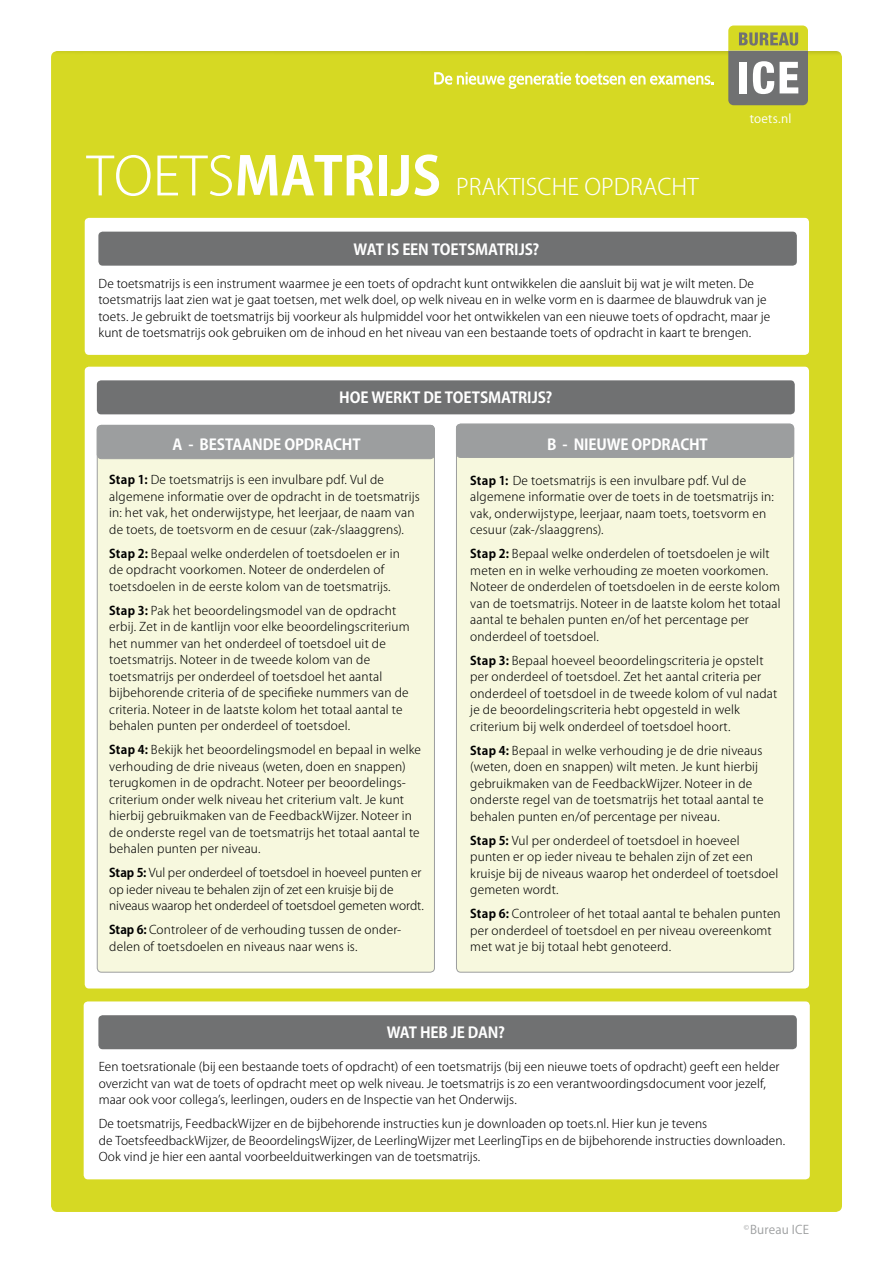
<style>
.page{position:relative;width:893px;height:1263px;background:#fff}
.page>*{position:absolute;margin:0;border:0;box-sizing:border-box;transform-origin:0 0}
.t1{font:700 52.5px "Koz Go Pro";color:#fff}
.t2{font:300 22.5px "Koz Go Pro";color:#fff}
.t3{font:700 15px "Koz Go Pro";letter-spacing:-.01em;color:#fff}
.t4{font:300 12px/16.5px "Koz Go Pro";letter-spacing:.015em;color:#000}
.t5{font:300 12px/16.5px "Koz Go Pro";letter-spacing:-.005em;color:#000}
.t6{font:12px "Koz Go Pro";letter-spacing:.015em;color:#9c9e9f}
.t7{font:12px "Koz Go Pro";letter-spacing:.02em;color:#fff}
.s1{font-weight:300}
.s2{font-weight:700}
</style>
<div class="page">
<div style="left:51px;top:51px;width:791px;height:1161px;background:#d6d923;border-radius:6px"></div>
<div style="left:85px;top:218px;width:724px;height:137px;background:#fff;border-radius:4px"></div>
<img style="left:51px;top:51px;width:791px;height:17px">
<div style="left:85px;top:367px;width:724px;height:621px;background:#fff;border-radius:4px"></div>
<div style="left:98px;top:232px;width:699px;height:34px;background:#707172;border-radius:4px"></div>
<div style="left:97px;top:380px;width:698px;height:34px;background:#707172;border-radius:4px"></div>
<svg style="left:728px;top:26px;width:80px;height:79px;background:#a1a378"></svg>
<svg style="left:434px;top:72px;width:279px;height:17px"></svg>
<div style="left:97px;top:425px;width:337px;height:547px;background:#f7f8de;border-radius:4px"></div>
<div style="left:456px;top:424px;width:338px;height:548px;background:#f7f8de;border-radius:4px"></div>
<div style="left:456px;top:424px;width:338px;height:33px;background:#9c9e9f;border-radius:4px"></div>
<div style="left:456px;top:424px;width:338px;height:34px;border:1px solid #9c9e9f;border-radius:4px"></div>
<div style="left:97px;top:425px;width:337px;height:34px;background:#9c9e9f;border-radius:4px"></div>
<div style="left:97px;top:425px;width:338px;height:34px;border:1px solid #9c9e9f;border-radius:4px"></div>
<div style="left:84px;top:1001px;width:726px;height:178px;background:#fff;border-radius:4px"></div>
<div style="left:98px;top:1015px;width:699px;height:34px;background:#707172;border-radius:4px"></div>
<h1 class="t1" style="left:86px;top:142px;width:356px"><span class="s1">TOETS</span>MATRIJS</h1>
<h2 class="t2" style="left:456px;top:172px;width:66px">praktische</h2>
<h2 class="t2" style="left:585px;top:172px;width:16px">opd</h2>
<h2 class="t2" style="left:630px;top:172px;width:43px">racht</h2>
<p class="t3" style="left:354px;top:239px;width:187px">WAT IS EEN TOETSMATRIJS?</p>
<p class="t7" style="left:750px;top:111px;width:43px">toets.nl</p>
<p class="t4" style="left:99px;top:275px;width:673px">De toetsmatrijs is een instrument waarmee je een toets of opdracht kunt ontwikkelen die aansluit bij wat je wilt meten. De toetsmatrijs laat zien wat je gaat toetsen, met welk doel, op welk niveau en in welke vorm en is daarmee de blauwdruk van je toets. Je gebruikt de toetsmatrijs bij voorkeur als hulpmiddel voor het ontwikkelen van een nieuwe toets of opdracht, maar je kunt de toetsmatrijs ook gebruiken om de inhoud en het niveau van een bestaande toets of opdracht in kaart te brengen.</p>
<p class="t3" style="left:339px;top:388px;width:215px">HOE WERKT DE TOETSMATRIJS?</p>
<p class="t3" style="left:172px;top:434px;width:190px">A - BESTAANDE OPDRACHT</p>
<p class="t4" style="left:109px;top:471px;width:312px"><span class="s2">Stap 1:</span> De toetsmatrijs is een invulbare pdf. Vul de algemene informatie over de opdracht in de toetsmatrijs in: het vak, het onderwijstype, het leerjaar, de naam van de toets, de toetsvorm en de cesuur (zak-/slaaggrens).</p>
<p class="t4" style="left:109px;top:545px;width:292px"><span class="s2">Stap 2:</span> Bepaal welke onderdelen of toetsdoelen er in de opdracht voorkomen. Noteer de onderdelen of toetsdoelen in de eerste kolom van de toetsmatrijs.</p>
<p class="t4" style="left:109px;top:602px;width:302px"><span class="s2">Stap 3:</span> Pak het beoordelingsmodel van de opdracht erbij. Zet in de kantlijn voor elke beoordelingscriterium het nummer van het onderdeel of toetsdoel uit de toetsmatrijs. Noteer in de tweede kolom van de toetsmatrijs per onderdeel of toetsdoel het aantal bijbehorende criteria of de specifieke nummers van de criteria. Noteer in de laatste kolom het totaal aantal te behalen punten per onderdeel of toetsdoel.</p>
<p class="t4" style="left:109px;top:741px;width:313px"><span class="s2">Stap 4:</span> Bekijk het beoordelingsmodel en bepaal in welke verhouding de drie niveaus (weten, doen en snappen) terugkomen in de opdracht. Noteer per beoordelings&shy;criterium onder welk niveau het criterium valt. Je kunt hierbij gebruikmaken van de FeedbackWijzer. Noteer in de onderste regel van de toetsmatrijs het totaal aantal te behalen punten per niveau.</p>
<p class="t5" style="left:109px;top:864px;width:316px"><span class="s2">Stap 5:</span> Vul per onderdeel of toetsdoel in hoeveel punten er op ieder niveau te behalen zijn of zet een kruisje bij de niveaus waarop het onderdeel of toetsdoel gemeten wordt.</p>
<p class="t4" style="left:109px;top:921px;width:293px"><span class="s2">Stap 6:</span> Controleer of de verhouding tussen de onder&shy;delen of toetsdoelen en niveaus naar wens is.</p>
<p class="t3" style="left:547px;top:435px;width:162px">B - NIEUWE OPDRACHT</p>
<p class="t4" style="left:470px;top:472px;width:305px"><span class="s2">Stap 1:</span> De toetsmatrijs is een invulbare pdf. Vul de algemene informatie over de toets in de toetsmatrijs in: vak, onderwijstype, leerjaar, naam toets, toetsvorm en cesuur (zak-/slaaggrens).</p>
<p class="t4" style="left:470px;top:546px;width:312px"><span class="s2">Stap 2:</span> Bepaal welke onderdelen of toetsdoelen je wilt meten en in welke verhouding ze moeten voorkomen.<br>Noteer de onderdelen of toetsdoelen in de eerste kolom van de toetsmatrijs. Noteer in de laatste kolom het totaal aantal te behalen punten en/of het percentage per onderdeel of toetsdoel.</p>
<p class="t4" style="left:470px;top:652px;width:309px"><span class="s2">Stap 3:</span> Bepaal hoeveel beoordelingscriteria je opstelt per onderdeel of toetsdoel. Zet het aantal criteria per onderdeel of toetsdoel in de tweede kolom of vul nadat je de beoordelingscriteria hebt opgesteld in welk criterium bij welk onderdeel of toetsdoel hoort.</p>
<p class="t4" style="left:470px;top:742px;width:295px"><span class="s2">Stap 4:</span> Bepaal in welke verhouding je de drie niveaus (weten, doen en snappen) wilt meten. Je kunt hierbij gebruikmaken van de FeedbackWijzer. Noteer in de onderste regel van de toetsmatrijs het totaal aantal te behalen punten en/of percentage per niveau.</p>
<p class="t4" style="left:470px;top:832px;width:310px"><span class="s2">Stap 5:</span> Vul per onderdeel of toetsdoel in hoeveel punten er op ieder niveau te behalen zijn of zet een kruisje bij de niveaus waarop het onderdeel of toetsdoel gemeten wordt.</p>
<p class="t4" style="left:470px;top:906px;width:312px"><span class="s2">Stap 6:</span> Controleer of het totaal aantal te behalen punten per onderdeel of toetsdoel en per niveau overeenkomt met wat je bij totaal hebt genoteerd.</p>
<p class="t3" style="left:387px;top:1023px;width:11px">wat</p>
<p class="t3" style="left:420px;top:1023px;width:10px">heb</p>
<p class="t3" style="left:451px;top:1023px;width:28px">je dan</p>
<p class="t3" style="left:498px;top:1023px;width:8px">?</p>
<p class="t4" style="left:99px;top:1059px;width:682px">Een toetsrationale (bij een bestaande toets of opdracht) of een toetsmatrijs (bij een nieuwe toets of opdracht) geeft een helder overzicht van wat de toets of opdracht meet op welk niveau. Je toetsmatrijs is zo een verantwoordingsdocument voor jezelf, maar ook voor collega’s, leerlingen, ouders en de Inspectie van het Onderwijs.</p>
<p class="t4" style="left:99px;top:1116px;width:688px">De toetsmatrijs, FeedbackWijzer en de bijbehorende instructies kun je downloaden op toets.nl. Hier kun je tevens<br>de ToetsfeedbackWijzer, de BeoordelingsWijzer, de LeerlingWijzer met LeerlingTips en de bijbehorende instructies downloaden.<br>Ook vind je hier een aantal voorbeelduitwerkingen van de toetsmatrijs.</p>
<p class="t6" style="left:744px;top:1222px;width:67px"><sup>©</sup>Bureau ICE</p>
</div>
